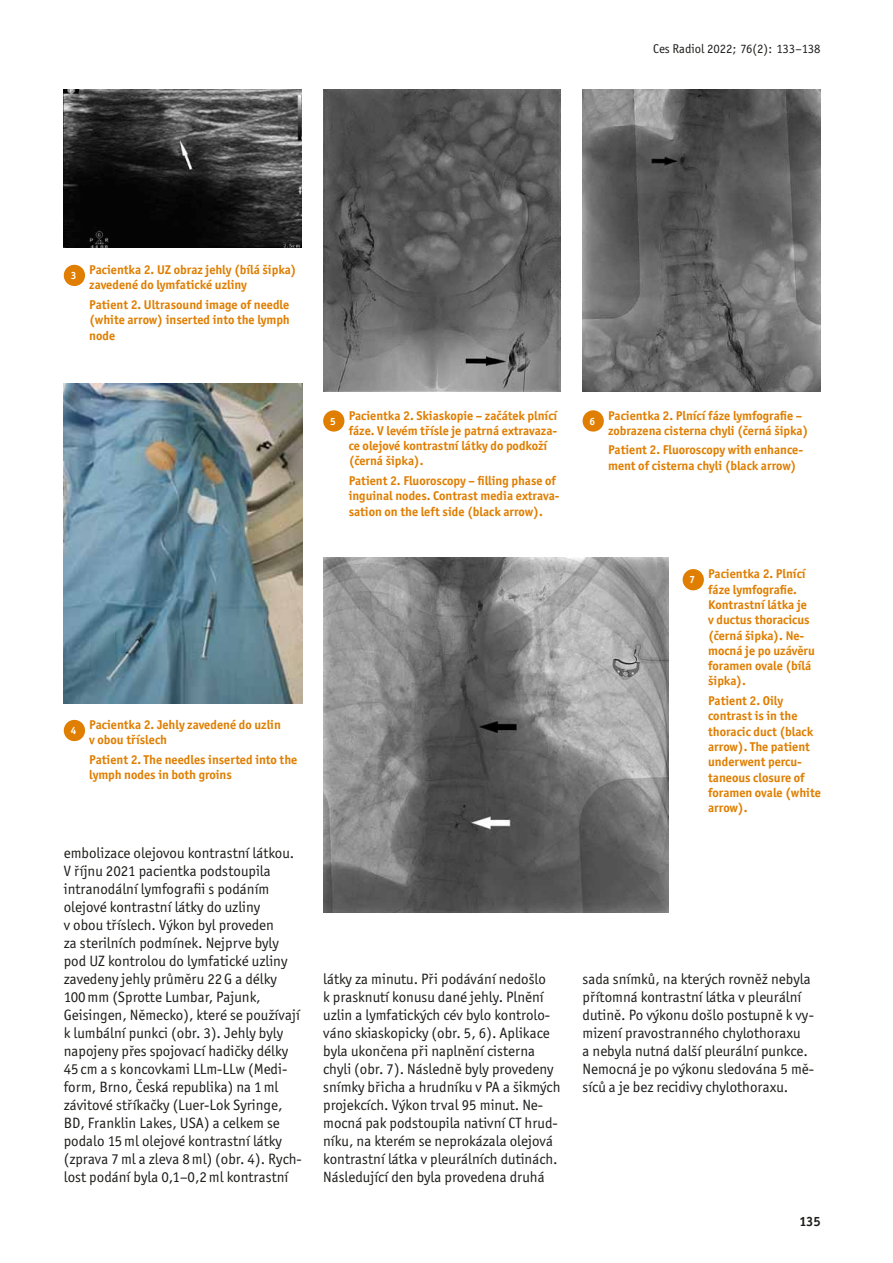
<style>
.page{position:relative;width:893px;height:1263px;background:#fff}
.page>*{position:absolute;margin:0;border:0;box-sizing:border-box;transform-origin:0 0}
.t1{font:15px/18px "Officina Sans Itc TOT";color:#1d1d1b}
.t2{font:700 13.5px "Officina Sans Itc TOT";color:#1d1d1b}
.t3{font:700 12.75px/15.3px "Officina Sans Itc TOT";color:#df7e00}
.t4{font:12.75px "Officina Sans Itc TOT";color:#1d1d1b}
</style>
<div class="page">
<img style="left:64px;top:89px;width:238px;height:158px">
<img style="left:323px;top:89px;width:237px;height:303px">
<img style="left:583px;top:89px;width:238px;height:303px">
<img style="left:323px;top:557px;width:346px;height:355px">
<div style="left:64px;top:265px;width:21px;height:21px;background:#df7e00;border-radius:50%"></div>
<div style="left:64px;top:720px;width:21px;height:21px;background:#df7e00;border-radius:50%"></div>
<div style="left:323px;top:410px;width:21px;height:22px;background:#df7e00;border-radius:50%"></div>
<div style="left:583px;top:410px;width:21px;height:22px;background:#df7e00;border-radius:50%"></div>
<div style="left:683px;top:569px;width:21px;height:21px;background:#df7e00;border-radius:50%"></div>
<img style="left:64px;top:384px;width:238px;height:319px">
<p class="t4" style="left:653px;top:41px;width:169px">Ces Radiol 2022; 76(2): 133–138</p>
<p class="t3" style="left:89px;top:262px;width:209px;text-indent:-19px"><sub>3</sub> Pacientka 2. UZ obraz jehly (bílá šipka) zavedené do lymfatické uzliny</p>
<p class="t3" style="left:89px;top:297px;width:202px;text-align:justify">Patient 2. Ultrasound image of needle (white arrow) inserted into the lymph node</p>
<p class="t3" style="left:89px;top:717px;width:193px;text-indent:-19px"><sub>4</sub> Pacientka 2. Jehly zavedené do uzlin v obou tříslech</p>
<p class="t3" style="left:89px;top:752px;width:210px">Patient 2. The needles inserted into the lymph nodes in both groins</p>
<p class="t1" style="left:64px;top:844px;width:240px">embolizace olejovou kontrastní látkou.<br>V říjnu 2021 pacientka podstoupila intranodální lymfografii s podáním olejové kontrastní látky do uzliny<br>v obou tříslech. Výkon byl proveden<br>za sterilních podmínek. Nejprve byly pod UZ kontrolou do lymfatické uzliny zavedeny jehly průměru 22G a délky 100mm (Sprotte Lumbar, Pajunk, Geisingen, Německo), které se používají k lumbální punkci (obr. 3). Jehly byly napojeny přes spojovací hadičky délky 45cm a s koncovkami LLm-LLw (Medi&shy;form, Brno, Česká republika) na 1ml závitové stříkačky (Luer-Lok Syringe, BD, Franklin Lakes, USA) a celkem se podalo 15ml olejové kontrastní látky (zprava 7ml a zleva 8ml) (obr. 4). Rych&shy;lost podání byla 0,1–0,2ml kontrastní</p>
<p class="t3" style="left:349px;top:407px;width:210px;text-indent:-19px"><sub>5</sub> Pacientka 2. Skiaskopie – začátek plnící fáze. V levém třísle je patrná extravaza&shy;ce olejové kontrastní látky do podkoží (černá šipka).</p>
<p class="t3" style="left:349px;top:473px;width:212px">Patient 2. Fluoroscopy – filling phase of inguinal nodes. Contrast media extrava&shy;sation on the left side (black arrow).</p>
<p class="t3" style="left:608px;top:407px;width:202px;text-indent:-19px"><sub>6</sub> Pacientka 2. Plnící fáze lymfografie – zobrazena cisterna chyli (černá šipka)</p>
<p class="t3" style="left:608px;top:442px;width:197px">Patient 2. Fluoroscopy with enhance&shy;ment of cisterna chyli (black arrow)</p>
<p class="t3" style="left:708px;top:566px;width:108px;text-indent:-19px"><sub>7</sub> Pacientka 2. Plnící fáze lymfografie.<br>Kontrastní látka je v ductus thoracicus (černá šipka). Ne&shy;mocná je po uzávěru foramen ovale (bílá šipka).</p>
<p class="t3" style="left:708px;top:693px;width:114px">Patient 2. Oily contrast is in the thoracic duct (black arrow). The patient underwent percu&shy;taneous closure of foramen ovale (white arrow).</p>
<p class="t1" style="left:323px;top:970px;width:239px">látky za minutu. Při podávání nedošlo<br>k prasknutí konusu dané jehly. Plnění uzlin a lymfatických cév bylo kontrolo&shy;váno skiaskopicky (obr. 5, 6). Aplikace byla ukončena při naplnění cisterna chyli (obr. 7). Následně byly provedeny snímky břicha a hrudníku v PA a šikmých projekcích. Výkon trval 95 minut. Ne&shy;mocná pak podstoupila nativní CT hrud&shy;níku, na kterém se neprokázala olejová kontrastní látka v pleurálních dutinách.<br>Následující den byla provedena druhá</p>
<p class="t1" style="left:583px;top:970px;width:233px">sada snímků, na kterých rovněž nebyla přítomná kontrastní látka v pleurální dutině. Po výkonu došlo postupně k vy&shy;mizení pravostranného chylothoraxu<br>a nebyla nutná další pleurální punkce.<br>Nemocná je po výkonu sledována 5 mě&shy;síců a je bez recidivy chylothoraxu.</p>
<p class="t2" style="left:799px;top:1213px;width:23px">135</p>
</div>
